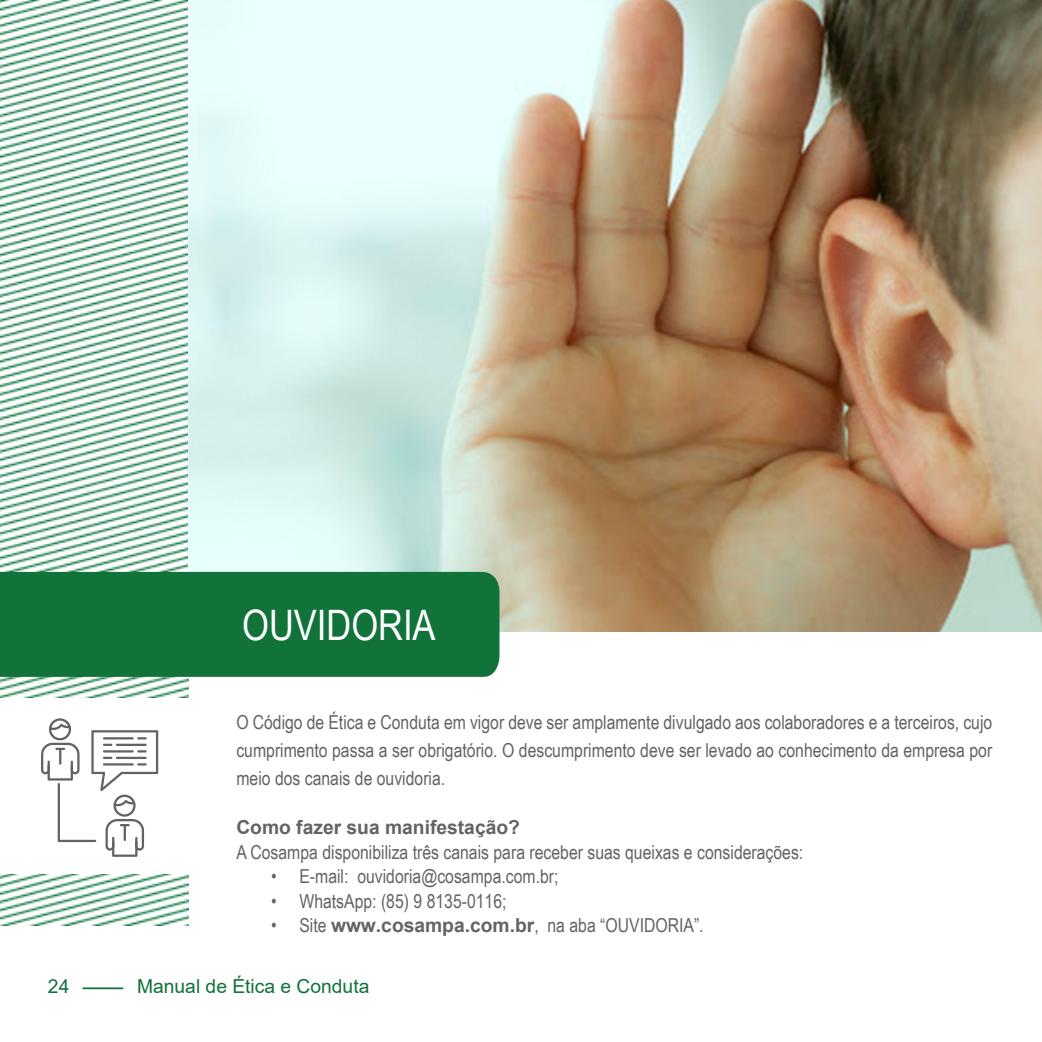
<style>
.page{position:relative;width:1042px;height:1042px;background:#fff}
.page>*{position:absolute;margin:0;border:0;box-sizing:border-box;transform-origin:0 0}
.t1{font:42px "Arial Narrow";color:#fff}
.t2{font:19.25px/28px "Arial Narrow";color:#636366;text-align:justify}
.t3{font:700 19.25px "Arial";color:#636366}
.t4{font:19.25px "Arial";color:#11723a}
.s1{font-family:"Arial";font-weight:700}
</style>
<div class="page">
<img style="left:0;top:0;width:189px;height:926px">
<img style="left:189px;top:0;width:853px;height:631px">
<hr style="left:83px;top:987px;width:40px;height:2px;background:#11723a">
<div style="left:0;top:572px;width:499px;height:105px;background:#11723a"></div>
<div style="left:0;top:698px;width:189px;height:175px;background:#fff"></div>
<svg style="left:41px;top:718px;width:117px;height:139px"></svg>
<p class="t1" style="left:242px;top:594px;width:195px">OUVIDORIA</p>
<p class="t2" style="left:236px;top:708px;width:757px">O Código de Ética e Conduta em vigor deve ser amplamente divulgado aos colaboradores e a terceiros, cujo cumprimento passa a ser obrigatório. O descumprimento deve ser levado ao conhecimento da empresa por meio dos canais de ouvidoria.</p>
<p class="t3" style="left:236px;top:814px;width:285px">Como fazer sua manifestação?</p>
<p class="t2" style="left:236px;top:837px;width:568px">A Cosampa disponibiliza três canais para receber suas queixas e considerações:</p>
<p class="t2" style="left:271px;top:862px;width:289px">• E-mail: ouvidoria@cosampa.com.br;</p>
<p class="t2" style="left:271px;top:886px;width:237px">• WhatsApp: (85) 9 8135-0116;</p>
<p class="t2" style="left:271px;top:911px;width:434px">• Site <span class="s1">www.cosampa.com.br</span>, na aba “OUVIDORIA”.</p>
<p class="t4" style="left:48px;top:973px;width:23px">24</p>
<p class="t4" style="left:137px;top:973px;width:234px">Manual de Ética e Conduta</p>
</div>
